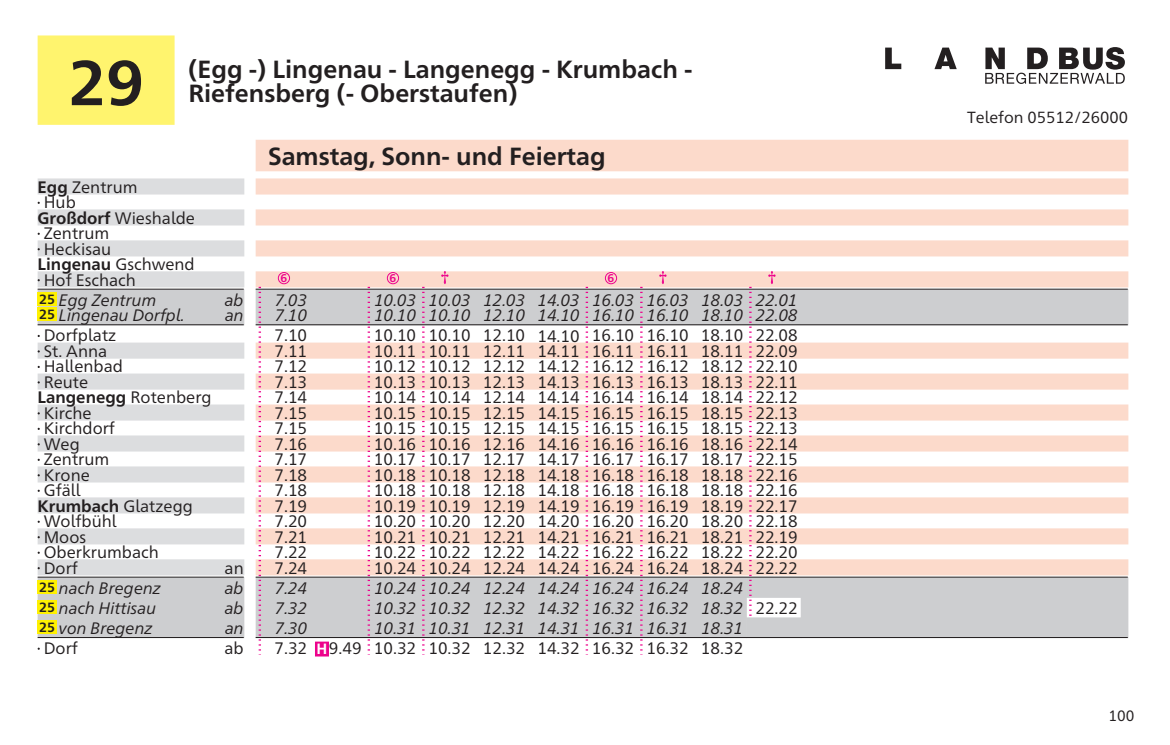
<style>
.page{position:relative;width:1170px;height:745px;background:#fff}
.page>*{position:absolute;margin:0;border:0;box-sizing:border-box;transform-origin:0 0}
.t1{font:700 63.25px "Neue Frutiger VVV";color:#231f20}
.t2{font:700 24.75px/24.8px "Neue Frutiger VVV";color:#231f20}
.t3{font:16.5px/15.5px "Neue Frutiger VVV";color:#231f20;text-align:justify}
.t4{font:italic 16.5px/20px "Neue Frutiger VVV";color:#231f20}
.t5{font:700 16.5px "Neue Frutiger VVV";color:#231f20}
.t6{font:16px "Neue Frutiger VVV";color:#231f20}
.t7{font:15px "Neue Frutiger 1450 for VV";color:#231f20}
.t8{font:700 11.25px "Neue Frutiger VVV";color:#ed028c}
.s1{font-weight:700}
.s2{font-weight:400}
.s3{font-weight:700;font-style:normal;font-size:13.5px}
.s4{font-weight:700;font-size:15px;color:#fff}
</style>
<div class="page">
<div style="left:256px;top:140px;width:872px;height:31px;background:#fcdacb"></div>
<div style="left:38px;top:178px;width:206px;height:16px;background:#dcdddf"></div>
<div style="left:38px;top:497px;width:206px;height:16px;background:#dcdddf"></div>
<div style="left:256px;top:178px;width:872px;height:16px;background:#fcdacb"></div>
<div style="left:256px;top:209px;width:872px;height:16px;background:#fcdacb"></div>
<div style="left:256px;top:240px;width:872px;height:16px;background:#fcdacb"></div>
<div style="left:38px;top:35px;width:136px;height:90px;background:#fff46e"></div>
<svg style="left:885px;top:48px;width:16px;height:21px"></svg>
<svg style="left:934px;top:48px;width:22px;height:21px"></svg>
<svg style="left:985px;top:47px;width:139px;height:37px"></svg>
<svg style="left:38px;top:201px;width:206px;height:24px"></svg>
<svg style="left:38px;top:232px;width:206px;height:24px"></svg>
<svg style="left:38px;top:271px;width:206px;height:54px;background:#cdcecf"></svg>
<div style="left:38px;top:292px;width:19px;height:13px;background:#fff101"></div>
<div style="left:38px;top:307px;width:19px;height:14px;background:#fff101"></div>
<svg style="left:38px;top:334px;width:206px;height:24px"></svg>
<svg style="left:38px;top:365px;width:206px;height:24px"></svg>
<div style="left:38px;top:404px;width:206px;height:16px;background:#dcdddf"></div>
<div style="left:38px;top:435px;width:206px;height:16px;background:#dcdddf"></div>
<div style="left:38px;top:466px;width:206px;height:16px;background:#dcdddf"></div>
<div style="left:38px;top:528px;width:206px;height:16px;background:#dcdddf"></div>
<svg style="left:38px;top:559px;width:206px;height:78px;background:#cfd0d0"></svg>
<div style="left:38px;top:579px;width:19px;height:14px;background:#fff101"></div>
<div style="left:38px;top:600px;width:19px;height:13px;background:#fff101"></div>
<div style="left:38px;top:620px;width:19px;height:13px;background:#fff101"></div>
<svg style="left:256px;top:271px;width:872px;height:385px"></svg>
<h1 class="t1" style="left:68px;top:57px;width:77px">29</h1>
<h2 class="t2" style="left:189px;top:58px;width:505px">(Egg -) Lingenau - Langenegg - Krumbach -<br>Riefensberg (- Oberstaufen)</h2>
<p class="t3" style="left:38px;top:180px;width:101px"><span class="s1">Egg</span> Zentrum</p>
<p class="t3" style="left:44px;top:196px;width:34px">Hub</p>
<p class="t3" style="left:38px;top:211px;width:159px"><span class="s1">Großdorf</span> Wieshalde</p>
<p class="t3" style="left:44px;top:227px;width:67px">Zentrum</p>
<p class="t3" style="left:44px;top:242px;width:69px">Heckisau</p>
<p class="t5" style="left:38px;top:257px;width:159px">Lingenau <span class="s2">Gschwend</span></p>
<p class="t3" style="left:44px;top:273px;width:94px">Hof Eschach</p>
<p class="t4" style="left:39px;top:291px;width:119px"><span class="s3">25</span> Egg Zentrum</p>
<p class="t4" style="left:225px;top:291px;width:20px">ab</p>
<p class="t4" style="left:39px;top:306px;width:147px"><span class="s3">25</span> Lingenau Dorfpl.</p>
<p class="t4" style="left:225px;top:306px;width:20px">an</p>
<p class="t3" style="left:44px;top:329px;width:74px">Dorfplatz</p>
<p class="t3" style="left:44px;top:344px;width:65px">St. Anna</p>
<p class="t3" style="left:44px;top:360px;width:81px">Hallenbad</p>
<p class="t3" style="left:44px;top:375px;width:46px">Reute</p>
<p class="t5" style="left:38px;top:390px;width:175px">Langenegg <span class="s2">Rotenberg</span></p>
<p class="t3" style="left:44px;top:406px;width:49px">Kirche</p>
<p class="t3" style="left:44px;top:422px;width:73px">Kirchdorf</p>
<p class="t3" style="left:44px;top:437px;width:38px">Weg</p>
<p class="t3" style="left:44px;top:453px;width:67px">Zentrum</p>
<p class="t3" style="left:44px;top:468px;width:48px">Krone</p>
<p class="t3" style="left:44px;top:483px;width:38px">Gfäll</p>
<p class="t5" style="left:38px;top:499px;width:157px">Krumbach <span class="s2">Glatzegg</span></p>
<p class="t3" style="left:44px;top:514px;width:74px">Wolfbühl</p>
<p class="t3" style="left:44px;top:530px;width:44px">Moos</p>
<p class="t3" style="left:44px;top:545px;width:117px">Oberkrumbach</p>
<p class="t3" style="left:44px;top:561px;width:36px">Dorf</p>
<p class="t3" style="left:224px;top:561px;width:21px">an</p>
<p class="t4" style="left:39px;top:579px;width:123px"><span class="s3">25</span> nach Bregenz</p>
<p class="t4" style="left:225px;top:579px;width:20px">ab</p>
<p class="t4" style="left:39px;top:599px;width:118px"><span class="s3">25</span> nach Hittisau</p>
<p class="t4" style="left:225px;top:599px;width:20px">ab</p>
<p class="t4" style="left:39px;top:619px;width:115px"><span class="s3">25</span> von Bregenz</p>
<p class="t4" style="left:225px;top:619px;width:20px">an</p>
<p class="t3" style="left:44px;top:641px;width:36px">Dorf</p>
<p class="t3" style="left:224px;top:641px;width:21px">ab</p>
<h2 class="t2" style="left:268px;top:146px;width:339px">Samstag, Sonn- und Feiertag</h2>
<p class="t8" style="left:280px;top:273px;width:8px">6</p>
<p class="t4" style="left:275px;top:293px;width:34px;line-height:15.5px">7.03<br>7.10</p>
<p class="t3" style="left:274px;top:329px;width:34px">7.10<br>7.11<br>7.12<br>7.13<br>7.14<br>7.15<br>7.15<br>7.16<br>7.17<br>7.18<br>7.18<br>7.19<br>7.20<br>7.21<br>7.22<br>7.24</p>
<p class="t4" style="left:275px;top:579px;width:34px;text-align:justify">7.24<br>7.32<br>7.30</p>
<p class="t3" style="left:274px;top:641px;width:34px">7.32</p>
<p class="t3" style="left:316px;top:641px;width:47px"><span class="s4">H</span>9.49</p>
<p class="t8" style="left:389px;top:273px;width:8px">6</p>
<p class="t4" style="left:374px;top:293px;width:43px;line-height:15.5px">10.03<br>10.10</p>
<p class="t3" style="left:374px;top:329px;width:44px">10.10<br>10.11<br>10.12<br>10.13<br>10.14<br>10.15<br>10.15<br>10.16<br>10.17<br>10.18<br>10.18<br>10.19<br>10.20<br>10.21<br>10.22<br>10.24</p>
<p class="t4" style="left:374px;top:579px;width:44px;text-align:justify">10.24<br>10.32<br>10.31</p>
<p class="t3" style="left:374px;top:641px;width:44px">10.32</p>
<p class="t4" style="left:429px;top:293px;width:43px;line-height:15.5px">10.03<br>10.10</p>
<p class="t3" style="left:428px;top:329px;width:44px">10.10<br>10.11<br>10.12<br>10.13<br>10.14<br>10.15<br>10.15<br>10.16<br>10.17<br>10.18<br>10.18<br>10.19<br>10.20<br>10.21<br>10.22<br>10.24</p>
<p class="t4" style="left:429px;top:579px;width:44px;text-align:justify">10.24<br>10.32<br>10.31</p>
<p class="t3" style="left:428px;top:641px;width:44px">10.32</p>
<p class="t4" style="left:483px;top:293px;width:43px;line-height:15.5px">12.03<br>12.10</p>
<p class="t3" style="left:483px;top:329px;width:44px">12.10<br>12.11<br>12.12<br>12.13<br>12.14<br>12.15<br>12.15<br>12.16<br>12.17<br>12.18<br>12.18<br>12.19<br>12.20<br>12.21<br>12.22<br>12.24</p>
<p class="t4" style="left:483px;top:579px;width:44px;text-align:justify">12.24<br>12.32<br>12.31</p>
<p class="t3" style="left:483px;top:641px;width:44px">12.32</p>
<p class="t4" style="left:538px;top:293px;width:43px;line-height:15.5px">14.03<br>14.10</p>
<p class="t3" style="left:537px;top:329px;width:44px">14.10<br>14.11<br>14.12<br>14.13<br>14.14<br>14.15<br>14.15<br>14.16<br>14.17<br>14.18<br>14.18<br>14.19<br>14.20<br>14.21<br>14.22<br>14.24</p>
<p class="t4" style="left:538px;top:579px;width:44px;text-align:justify">14.24<br>14.32<br>14.31</p>
<p class="t3" style="left:537px;top:641px;width:44px">14.32</p>
<p class="t8" style="left:607px;top:273px;width:8px">6</p>
<p class="t4" style="left:592px;top:293px;width:43px;line-height:15.5px">16.03<br>16.10</p>
<p class="t3" style="left:592px;top:329px;width:44px">16.10<br>16.11<br>16.12<br>16.13<br>16.14<br>16.15<br>16.15<br>16.16<br>16.17<br>16.18<br>16.18<br>16.19<br>16.20<br>16.21<br>16.22<br>16.24</p>
<p class="t4" style="left:592px;top:579px;width:44px;text-align:justify">16.24<br>16.32<br>16.31</p>
<p class="t3" style="left:592px;top:641px;width:44px">16.32</p>
<p class="t4" style="left:647px;top:293px;width:43px;line-height:15.5px">16.03<br>16.10</p>
<p class="t3" style="left:646px;top:329px;width:44px">16.10<br>16.11<br>16.12<br>16.13<br>16.14<br>16.15<br>16.15<br>16.16<br>16.17<br>16.18<br>16.18<br>16.19<br>16.20<br>16.21<br>16.22<br>16.24</p>
<p class="t4" style="left:647px;top:579px;width:44px;text-align:justify">16.24<br>16.32<br>16.31</p>
<p class="t3" style="left:646px;top:641px;width:44px">16.32</p>
<p class="t4" style="left:701px;top:293px;width:43px;line-height:15.5px">18.03<br>18.10</p>
<p class="t3" style="left:701px;top:329px;width:44px">18.10<br>18.11<br>18.12<br>18.13<br>18.14<br>18.15<br>18.15<br>18.16<br>18.17<br>18.18<br>18.18<br>18.19<br>18.20<br>18.21<br>18.22<br>18.24</p>
<p class="t4" style="left:701px;top:579px;width:44px;text-align:justify">18.24<br>18.32<br>18.31</p>
<p class="t3" style="left:701px;top:641px;width:44px">18.32</p>
<p class="t4" style="left:756px;top:293px;width:43px;line-height:15.5px">22.01<br>22.08</p>
<p class="t3" style="left:755px;top:329px;width:44px">22.08<br>22.09<br>22.10<br>22.11<br>22.12<br>22.13<br>22.13<br>22.14<br>22.15<br>22.16<br>22.16<br>22.17<br>22.18<br>22.19<br>22.20<br>22.22</p>
<p class="t3" style="left:755px;top:601px;width:44px">22.22</p>
<p class="t6" style="left:967px;top:111px;width:162px">Telefon 05512/26000</p>
<p class="t7" style="left:1108px;top:704px;width:27px">100</p>
</div>
